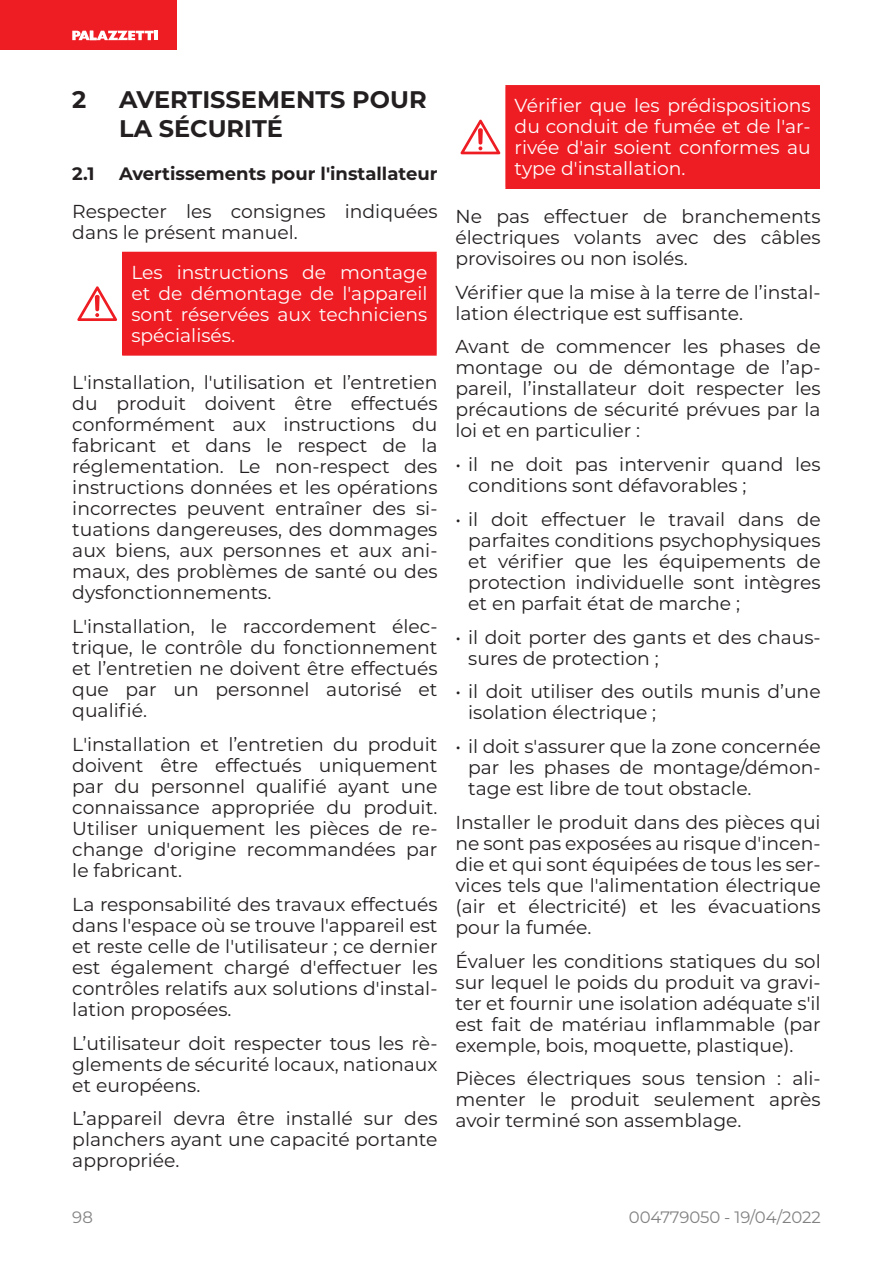
<style>
.page{position:relative;width:893px;height:1263px;background:#fff}
.page>*{position:absolute;margin:0;border:0;box-sizing:border-box;transform-origin:0 0}
.t1{font:700 24px/28.8px "Montserrat";color:#231f20}
.t2{font:18.75px/21px "Montserrat";color:#231f20;text-align:justify}
.t3{font:18.75px/21px "Montserrat";color:#fff;text-align:justify}
.t4{font:700 18px "Montserrat";color:#231f20}
.t5{font:16.5px "Montserrat";letter-spacing:-.01em;color:#838282}
</style>
<div class="page">
<div style="left:0;top:0;width:176px;height:50px;background:#ee1d23"></div>
<svg style="left:72px;top:31px;width:85px;height:9px"></svg>
<div style="left:123px;top:252px;width:313px;height:103px;background:#ee1d23"></div>
<hr style="left:122px;top:252px;width:315px;height:1px;background:#ee1d23">
<hr style="left:435px;top:253px;width:2px;height:101px;background:#ee1d23">
<hr style="left:122px;top:354px;width:315px;height:2px;background:#ee1d23">
<hr style="left:122px;top:253px;width:2px;height:101px;background:#ee1d23">
<svg style="left:77px;top:286px;width:40px;height:35px"></svg>
<div style="left:506px;top:86px;width:313px;height:102px;background:#ee1d23"></div>
<hr style="left:505px;top:85px;width:315px;height:2px;background:#ee1d23">
<hr style="left:505px;top:87px;width:2px;height:100px;background:#ee1d23">
<hr style="left:818px;top:87px;width:2px;height:100px;background:#ee1d23">
<hr style="left:505px;top:187px;width:315px;height:2px;background:#ee1d23">
<svg style="left:461px;top:120px;width:39px;height:34px"></svg>
<p class="t1" style="left:72px;top:84px;width:16px">2</p>
<p class="t1" style="left:119px;top:84px;width:309px">AVERTISSEMENTS POUR<br>LA SÉCURITÉ</p>
<p class="t4" style="left:72px;top:161px;width:24px">2.1</p>
<p class="t4" style="left:119px;top:161px;width:320px">Avertissements pour l'installateur</p>
<p class="t2" style="left:72px;top:200px;width:367px">Respecter les consignes indiquées dans le présent manuel.</p>
<p class="t3" style="left:131px;top:261px;width:298px">Les instructions de montage et de démontage de l'appareil sont réservées aux techniciens spécialisés.</p>
<p class="t2" style="left:72px;top:372px;width:367px">L'installation, l'utilisation et l’entretien du produit doivent être effectués conformément aux instructions du fabricant et dans le respect de la réglementation. Le non-respect des instructions données et les opérations incorrectes peuvent entraîner des si&shy;tuations dangereuses, des dommages aux biens, aux personnes et aux ani&shy;maux, des problèmes de santé ou des dysfonctionnements.</p>
<p class="t2" style="left:72px;top:615px;width:367px">L'installation, le raccordement élec&shy;trique, le contrôle du fonctionnement et l’entretien ne doivent être effectués que par un personnel autorisé et qualifié.</p>
<p class="t2" style="left:72px;top:733px;width:367px">L'installation et l’entretien du produit doivent être effectués uniquement par du personnel qualifié ayant une connaissance appropriée du produit.<br>Utiliser uniquement les pièces de re&shy;change d'origine recommandées par le fabricant.</p>
<p class="t2" style="left:72px;top:893px;width:367px">La responsabilité des travaux effectués dans l'espace où se trouve l'appareil est et reste celle de l'utilisateur ; ce dernier est également chargé d'effectuer les contrôles relatifs aux solutions d'instal&shy;lation proposées.</p>
<p class="t2" style="left:72px;top:1032px;width:367px">L’utilisateur doit respecter tous les rè&shy;glements de sécurité locaux, nationaux et européens.</p>
<p class="t2" style="left:72px;top:1107px;width:367px">L’appareil devra être installé sur des planchers ayant une capacité portante appropriée.</p>
<p class="t3" style="left:515px;top:95px;width:298px">Vérifier que les prédispositions du conduit de fumée et de l'ar&shy;rivée d'air soient conformes au type d'installation.</p>
<p class="t2" style="left:455px;top:205px;width:367px">Ne pas effectuer de branchements électriques volants avec des câbles provisoires ou non isolés.</p>
<p class="t2" style="left:455px;top:281px;width:367px">Vérifier que la mise à la terre de l’instal&shy;lation électrique est suffisante.</p>
<p class="t2" style="left:455px;top:335px;width:367px">Avant de commencer les phases de montage ou de démontage de l’ap&shy;pareil, l’installateur doit respecter les précautions de sécurité prévues par la loi et en particulier :</p>
<p class="t2" style="left:468px;top:453px;width:354px;text-indent:-13px">• il ne doit pas intervenir quand les conditions sont défavorables ;</p>
<p class="t2" style="left:468px;top:508px;width:354px;text-indent:-13px">• il doit effectuer le travail dans de parfaites conditions psychophysiques et vérifier que les équipements de protection individuelle sont intègres et en parfait état de marche ;</p>
<p class="t2" style="left:468px;top:626px;width:354px;text-indent:-13px">• il doit porter des gants et des chaus&shy;sures de protection ;</p>
<p class="t2" style="left:468px;top:680px;width:354px;text-indent:-13px">• il doit utiliser des outils munis d’une isolation électrique ;</p>
<p class="t2" style="left:468px;top:735px;width:354px;text-indent:-13px">• il doit s'assurer que la zone concernée par les phases de montage/démon&shy;tage est libre de tout obstacle.</p>
<p class="t2" style="left:455px;top:811px;width:367px">Installer le produit dans des pièces qui ne sont pas exposées au risque d'incen&shy;die et qui sont équipées de tous les ser&shy;vices tels que l'alimentation électrique (air et électricité) et les évacuations pour la fumée.</p>
<p class="t2" style="left:455px;top:950px;width:367px">Évaluer les conditions statiques du sol sur lequel le poids du produit va gravi&shy;ter et fournir une isolation adéquate s'il est fait de matériau inflammable (par exemple, bois, moquette, plastique).</p>
<p class="t2" style="left:455px;top:1067px;width:367px">Pièces électriques sous tension : ali&shy;menter le produit seulement après avoir terminé son assemblage.</p>
<p class="t5" style="left:72px;top:1206px;width:22px">98</p>
<p class="t5" style="left:629px;top:1206px;width:193px">004779050 - 19/04/2022</p>
</div>
